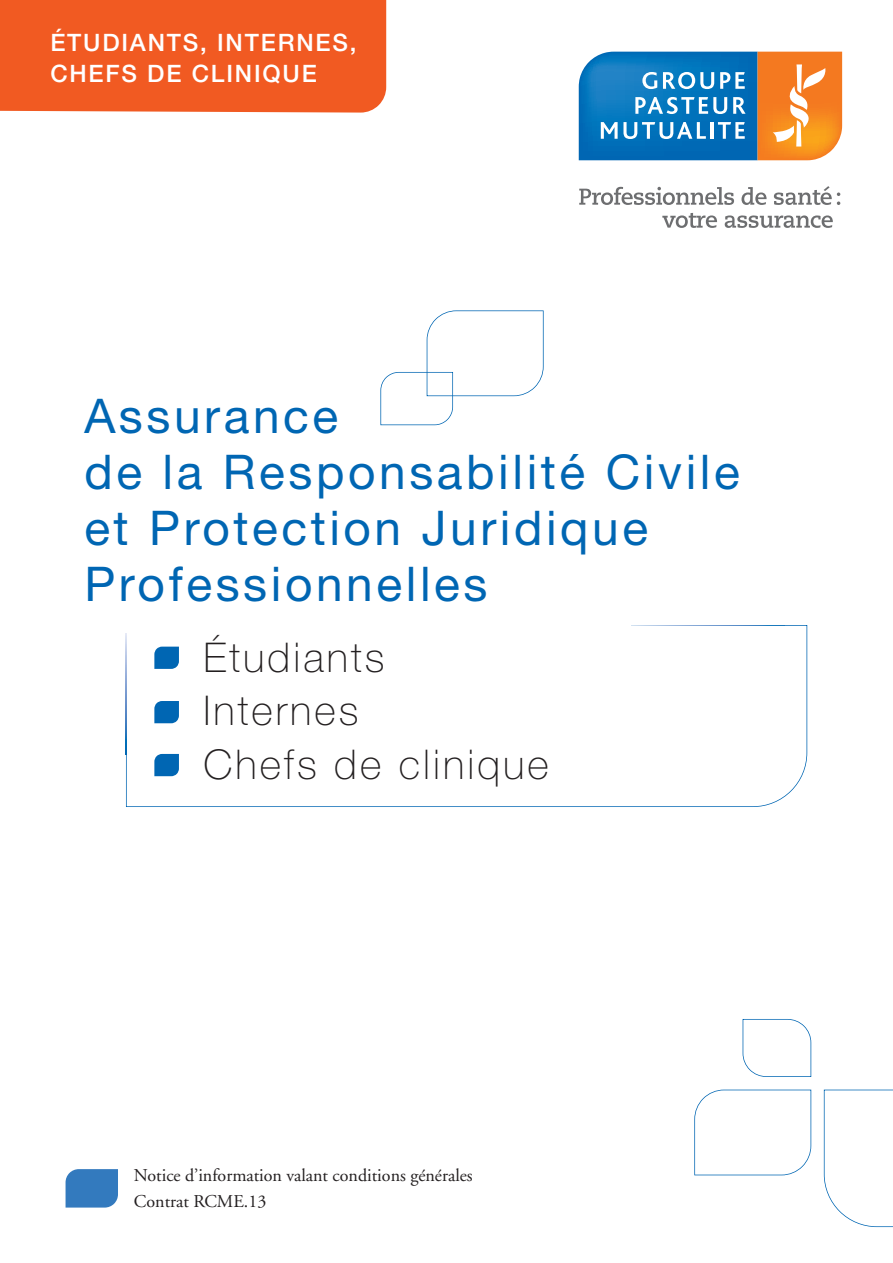
<style>
.page{position:relative;width:893px;height:1263px;background:#fff}
.page>*{position:absolute;margin:0;border:0;box-sizing:border-box;transform-origin:0 0}
.t1{font:47.85px/56.1px "Helvetica Neue";letter-spacing:.075em;color:#0066b3}
.t2{font:100 41.1px/53.6px "Helvetica Neue";letter-spacing:.075em;color:#231f20}
.t3{font:500 24px/30.8px "Helvetica Neue";letter-spacing:.075em;color:#fff}
.t4{font:18px/26.5px "Adobe Garamond";color:#231f20}
</style>
<div class="page">
<svg style="left:126px;top:625px;width:681px;height:182px"></svg>
<svg style="left:579px;top:52px;width:263px;height:108px;background:#688898"></svg>
<svg style="left:579px;top:187px;width:155px;height:18px"></svg>
<svg style="left:741px;top:187px;width:25px;height:18px"></svg>
<svg style="left:774px;top:186px;width:66px;height:19px"></svg>
<svg style="left:662px;top:213px;width:55px;height:15px"></svg>
<svg style="left:725px;top:215px;width:108px;height:13px"></svg>
<svg style="left:694px;top:1089px;width:117px;height:86px"></svg>
<svg style="left:824px;top:1089px;width:69px;height:138px"></svg>
<svg style="left:743px;top:1019px;width:68px;height:58px"></svg>
<div style="left:66px;top:1169px;width:52px;height:38px;background:#337abe"></div>
<svg style="left:154px;top:647px;width:25px;height:22px"></svg>
<svg style="left:154px;top:701px;width:25px;height:22px"></svg>
<svg style="left:154px;top:754px;width:25px;height:22px"></svg>
<svg style="left:380px;top:310px;width:164px;height:115px"></svg>
<img style="left:630px;top:626px;width:155px;height:6px">
<img style="left:630px;top:625px;width:155px;height:1px">
<div style="left:123px;top:618px;width:507px;height:14px;background:#fff"></div>
<img style="left:126px;top:632px;width:4px;height:122px">
<img style="left:125px;top:633px;width:1px;height:121px">
<div style="left:0;top:0;width:386px;height:113px;background:#f15a22"></div>
<p class="t3" style="left:50px;top:29px;width:308px">ÉTUDIANTS, INTERNES,<br>CHEFS DE CLINIQUE</p>
<p class="t1" style="left:84px;top:392px;width:657px">Assurance<br>de la Responsabilité Civile et Protection Juridique<br>Professionnelles</p>
<p class="t2" style="left:203px;top:634px;width:347px">Étudiants<br>Internes<br>Chefs de clinique</p>
<p class="t4" style="left:134px;top:1163px;width:340px">Notice d’information valant conditions générales<br>Contrat RCME.13</p>
</div>
